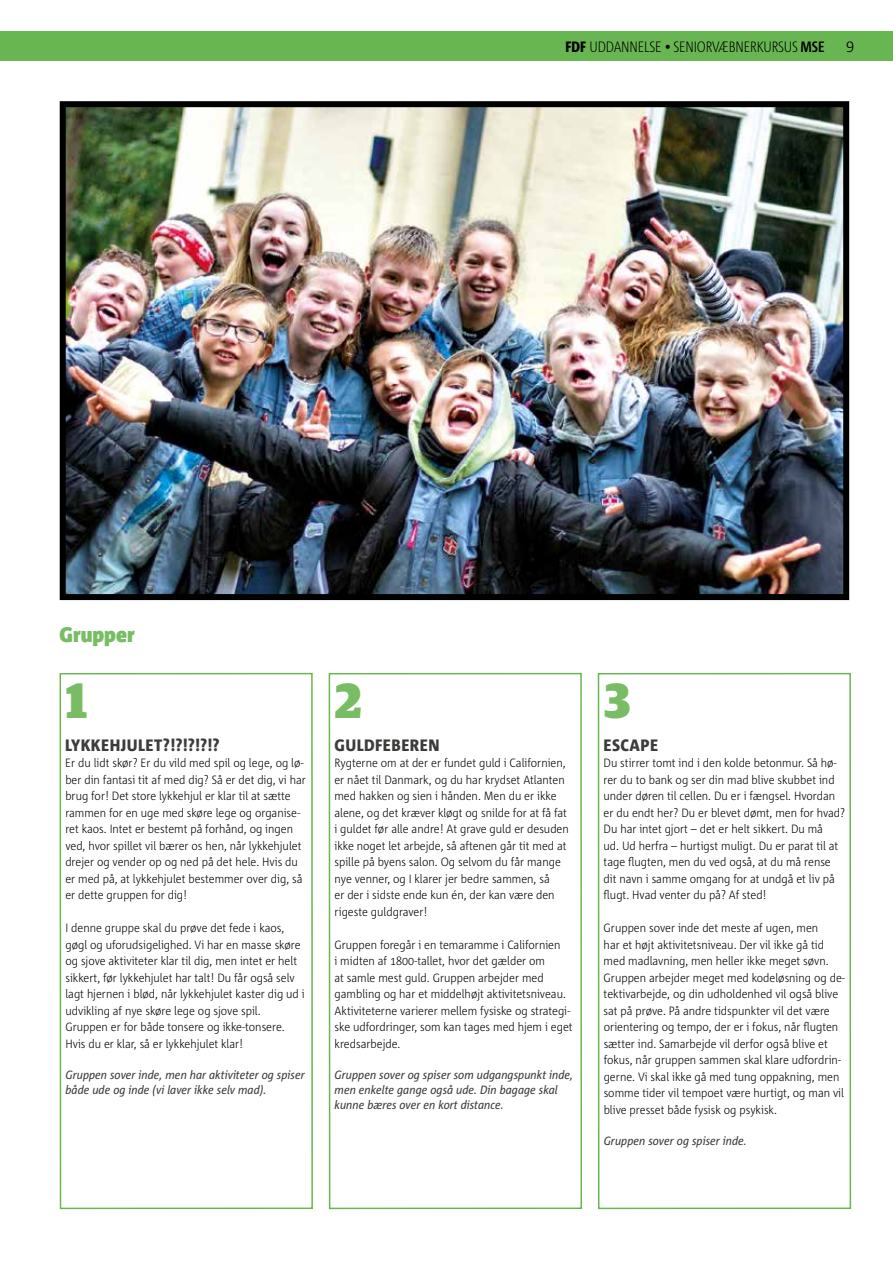
<style>
.page{position:relative;width:893px;height:1263px;background:#fff}
.page>*{position:absolute;margin:0;border:0;box-sizing:border-box;transform-origin:0 0}
.t1{font:900 49.5px "Guardian Egyp";color:#78bd63}
.t2{font:900 21px "Corpid C1 s S Cd";color:#78bd63}
.t3{font:800 16.5px "Corpid C1 s S Cd";color:#3c3c3b}
.t4{font:300 15px "Corpid C1 s Cd";letter-spacing:-.03em;color:#000}
.t5{font:300 15px "Corpid C1 s";color:#000}
.t6{font:300 12px/16.5px "Corpid C1 s S Cd";color:#000}
.t7{font:italic 12px/15px "Corpid C1 s S Cd";color:#3c3c3b}
.s1{font-weight:800}
.s2{font-weight:700}
</style>
<div class="page">
<div style="left:0;top:32px;width:893px;height:29px;background:#68b652"></div>
<div style="left:60px;top:673px;width:253px;height:536px;border:2px solid #68b652"></div>
<div style="left:329px;top:673px;width:253px;height:536px;border:2px solid #68b652"></div>
<div style="left:598px;top:673px;width:253px;height:536px;border:2px solid #68b652"></div>
<img style="left:67px;top:108px;width:775px;height:485px">
<div style="left:60px;top:101px;width:789px;height:499px;border:6px solid #000"></div>
<p class="t4" style="left:565px;top:37px;width:261px"><span class="s1">FDF</span> UDDANNELSE • SENIORVÆBNERKURSUS <span class="s2">MSE</span></p>
<p class="t5" style="left:846px;top:37px;width:10px">9</p>
<h2 class="t2" style="left:60px;top:621px;width:77px">Grupper</h2>
<h1 class="t1" style="left:66px;top:662px;width:23px">1</h1>
<h3 class="t3" style="left:65px;top:735px;width:156px">LYKKEHJULET?!?!?!?!?</h3>
<p class="t6" style="left:65px;top:754px;width:242px">Er du lidt skør? Er du vild med spil og lege, og lø&shy;ber din fantasi tit af med dig? Så er det dig, vi har brug for! Det store lykkehjul er klar til at sætte rammen for en uge med skøre lege og organise&shy;ret kaos. Intet er bestemt på forhånd, og ingen ved, hvor spillet vil bærer os hen, når lykkehjulet drejer og vender op og ned på det hele. Hvis du er med på, at lykkehjulet bestemmer over dig, så er dette gruppen for dig!</p>
<p class="t6" style="left:65px;top:919px;width:241px">I denne gruppe skal du prøve det fede i kaos, gøgl og uforudsigelighed. Vi har en masse skøre og sjove aktiviteter klar til dig, men intet er helt sikkert, før lykkehjulet har talt! Du får også selv lagt hjernen i blød, når lykkehjulet kaster dig ud i udvikling af nye skøre lege og sjove spil.<br>Gruppen er for både tonsere og ikke-tonsere.<br>Hvis du er klar, så er lykkehjulet klar!</p>
<p class="t7" style="left:65px;top:1067px;width:241px">Gruppen sover inde, men har aktiviteter og spiser både ude og inde (vi laver ikke selv mad).</p>
<h1 class="t1" style="left:335px;top:662px;width:29px">2</h1>
<h3 class="t3" style="left:334px;top:735px;width:107px">GULDFEBEREN</h3>
<p class="t6" style="left:334px;top:754px;width:236px">Rygterne om at der er fundet guld i Californien, er nået til Danmark, og du har krydset Atlanten med hakken og sien i hånden. Men du er ikke alene, og det kræver kløgt og snilde for at få fat i guldet før alle andre! At grave guld er desuden ikke noget let arbejde, så aftenen går tit med at spille på byens salon. Og selvom du får mange nye venner, og I klarer jer bedre sammen, så<br>er der i sidste ende kun én, der kan være den rigeste guldgraver!</p>
<p class="t6" style="left:334px;top:936px;width:240px">Gruppen foregår i en temaramme i Californien<br>i midten af 1800-tallet, hvor det gælder om<br>at samle mest guld. Gruppen arbejder med gambling og har et middelhøjt aktivitetsniveau.<br>Aktiviteterne varierer mellem fysiske og strategi&shy;ske udfordringer, som kan tages med hjem i eget kredsarbejde.</p>
<p class="t7" style="left:335px;top:1067px;width:240px">Gruppen sover og spiser som udgangspunkt inde, men enkelte gange også ude. Din bagage skal kunne bæres over en kort distance.</p>
<h1 class="t1" style="left:604px;top:662px;width:28px">3</h1>
<h3 class="t3" style="left:603px;top:735px;width:57px">ESCAPE</h3>
<p class="t6" style="left:603px;top:754px;width:243px">Du stirrer tomt ind i den kolde betonmur. Så hø&shy;rer du to bank og ser din mad blive skubbet ind under døren til cellen. Du er i fængsel. Hvordan er du endt her? Du er blevet dømt, men for hvad?<br>Du har intet gjort – det er helt sikkert. Du må<br>ud. Ud herfra – hurtigst muligt. Du er parat til at tage flugten, men du ved også, at du må rense dit navn i samme omgang for at undgå et liv på flugt. Hvad venter du på? Af sted!</p>
<p class="t6" style="left:604px;top:919px;width:243px">Gruppen sover inde det meste af ugen, men<br>har et højt aktivitetsniveau. Der vil ikke gå tid med madlavning, men heller ikke meget søvn.<br>Gruppen arbejder meget med kodeløsning og de&shy;tektivarbejde, og din udholdenhed vil også blive sat på prøve. På andre tidspunkter vil det være orientering og tempo, der er i fokus, når flugten sætter ind. Samarbejde vil derfor også blive et fokus, når gruppen sammen skal klare udfordrin&shy;gerne. Vi skal ikke gå med tung oppakning, men somme tider vil tempoet være hurtigt, og man vil blive presset både fysisk og psykisk.</p>
<p class="t7" style="left:604px;top:1133px;width:145px">Gruppen sover og spiser inde.</p>
</div>
